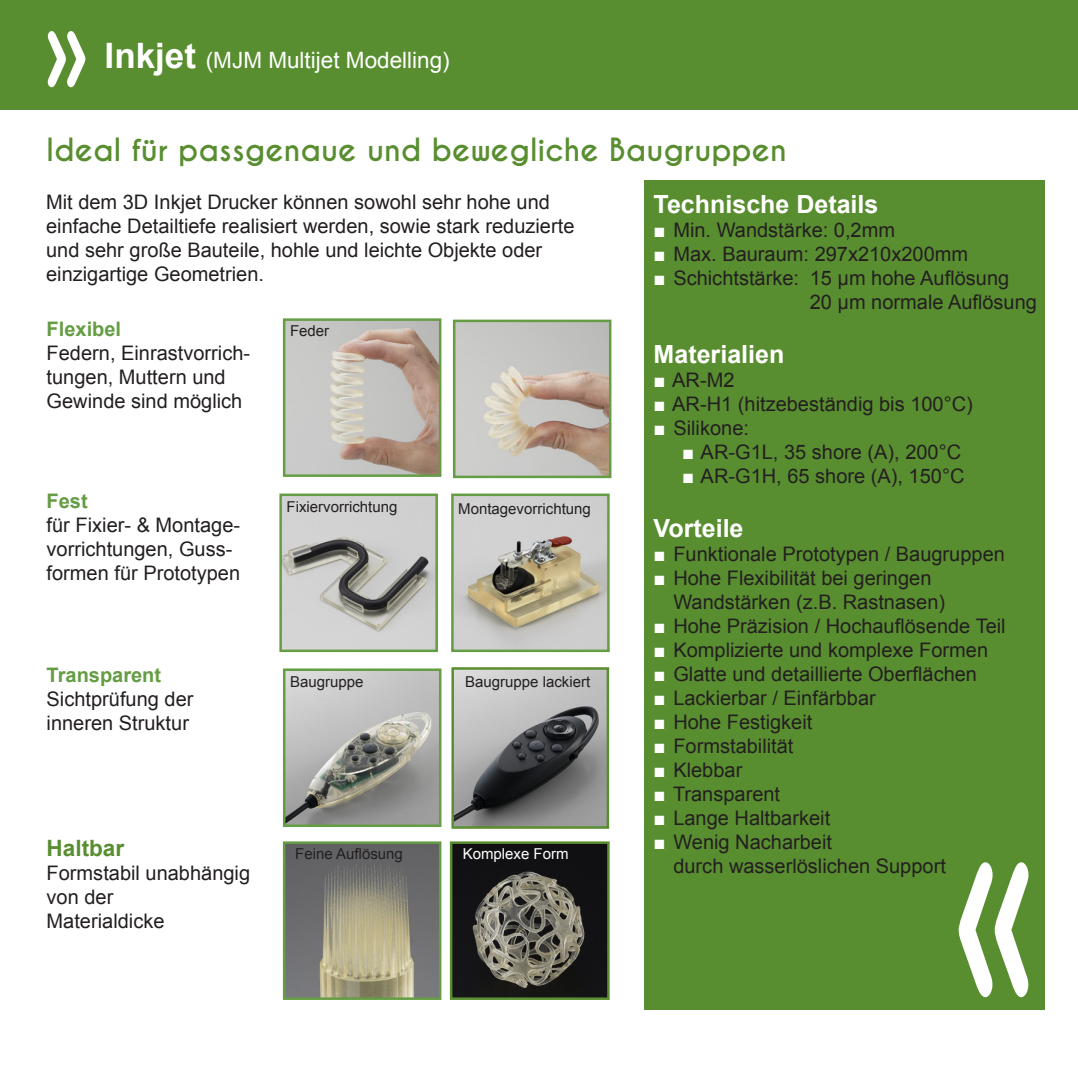
<style>
.page{position:relative;width:1078px;height:1078px;background:#fff}
.page>*{position:absolute;margin:0;border:0;box-sizing:border-box;transform-origin:0 0}
.t1{font:300px "Arial Rounded MT Bold";color:#fff;scale:.53 1}
.t2{font:125px "Arial Rounded MT Bold";color:#fff;scale:.69 1}
.t3{font:700 30px "Caviar Dreams";color:#598e30}
.t4{font:700 25px "Arial";color:#fff}
.t5{font:22.5px "Arial";color:#fff}
.t6{font:700 22.5px "Arial";color:#598e30}
.t7{font:20px/24px "Arial";color:#231f20}
.t8{font:700 20px "Arial";color:#649d43}
.t9{font:15px "Arial";color:#231f20}
.t10{font:15px "Arial";color:#fff}
.s1{font-weight:700;font-size:35px}
.s2{color:#fff}
</style>
<div class="page">
<div style="left:643px;top:180px;width:401px;height:829px;background:#598e30"></div>
<img style="left:456px;top:322px;width:152px;height:153px">
<div style="left:453px;top:319px;width:158px;height:159px;border:2px solid #649d43"></div>
<img style="left:286px;top:321px;width:152px;height:153px">
<div style="left:283px;top:318px;width:158px;height:159px;border:2px solid #649d43"></div>
<img style="left:282px;top:496px;width:153px;height:153px">
<div style="left:279px;top:493px;width:159px;height:159px;border:2px solid #649d43"></div>
<img style="left:454px;top:496px;width:152px;height:153px">
<div style="left:451px;top:493px;width:158px;height:159px;border:2px solid #649d43"></div>
<img style="left:286px;top:671px;width:152px;height:152px">
<div style="left:283px;top:668px;width:158px;height:158px;border:2px solid #649d43"></div>
<img style="left:286px;top:844px;width:152px;height:152px">
<div style="left:283px;top:841px;width:158px;height:158px;border:2px solid #649d43"></div>
<div style="left:0;top:0;width:1077px;height:110px;background:#598e30"></div>
<img style="left:454px;top:670px;width:152px;height:155px">
<div style="left:451px;top:667px;width:158px;height:161px;border:2px solid #598e30"></div>
<img style="left:453px;top:844px;width:153px;height:152px">
<div style="left:450px;top:841px;width:159px;height:158px;border:2px solid #598e30"></div>
<p class="t2" style="left:40px;top:-27px;width:76px">»</p>
<p class="t5" style="left:105px;top:45px;width:346px"><span class="s1">Inkjet</span> (MJM Multijet Modelling)</p>
<p class="t3" style="left:46px;top:132px;width:742px">Ideal für passgenaue und bewegliche Baugruppen</p>
<p class="t7" style="left:46px;top:190px;width:505px">Mit dem 3D Inkjet Drucker können sowohl sehr hohe und</p>
<p class="t7" style="left:46px;top:214px;width:529px">einfache Detailtiefe realisiert werden, sowie stark reduzierte</p>
<p class="t7" style="left:46px;top:238px;width:497px">und sehr große Bauteile, hohle und leichte Objekte oder</p>
<p class="t7" style="left:46px;top:262px;width:219px">einzigartige Geometrien.</p>
<p class="t4" style="left:653px;top:187px;width:226px">Technische Details</p>
<p class="t7" style="left:653px;top:218px;width:243px"><span class="s2">■</span> Min. Wandstärke: 0,2mm</p>
<p class="t7" style="left:653px;top:242px;width:316px"><span class="s2">■</span> Max. Bauraum: 297x210x200mm</p>
<p class="t7" style="left:809px;top:266px;width:229px;text-indent:-156px"><span class="s2">■</span> Schichtstärke: 15 μm hohe Auflösung<br>20 μm normale Auflösung</p>
<p class="t4" style="left:653px;top:337px;width:132px">Materialien</p>
<p class="t7" style="left:653px;top:368px;width:82px"><span class="s2">■</span> AR-M2</p>
<p class="t7" style="left:653px;top:392px;width:320px"><span class="s2">■</span> AR-H1 (hitzebeständig bis 100°C)</p>
<p class="t7" style="left:653px;top:416px;width:97px"><span class="s2">■</span> Silikone:</p>
<p class="t7" style="left:681px;top:440px;width:280px"><span class="s2">■</span> AR-G1L, 35 shore (A), 200°C</p>
<p class="t7" style="left:681px;top:464px;width:284px"><span class="s2">■</span> AR-G1H, 65 shore (A), 150°C</p>
<p class="t4" style="left:653px;top:511px;width:91px">Vorteile</p>
<p class="t7" style="left:653px;top:542px;width:353px"><span class="s2">■</span> Funktionale Prototypen / Baugruppen</p>
<p class="t7" style="left:673px;top:566px;width:273px;text-indent:-20px"><span class="s2">■</span> Hohe Flexibilität bei geringen<br>Wandstärken (z.B. Rastnasen)</p>
<p class="t7" style="left:653px;top:614px;width:353px"><span class="s2">■</span> Hohe Präzision / Hochauflösende Teil</p>
<p class="t7" style="left:653px;top:638px;width:336px"><span class="s2">■</span> Komplizierte und komplexe Formen</p>
<p class="t7" style="left:653px;top:662px;width:325px"><span class="s2">■</span> Glatte und detaillierte Oberflächen</p>
<p class="t7" style="left:653px;top:686px;width:224px"><span class="s2">■</span> Lackierbar / Einfärbbar</p>
<p class="t7" style="left:653px;top:710px;width:160px"><span class="s2">■</span> Hohe Festigkeit</p>
<p class="t7" style="left:653px;top:734px;width:141px"><span class="s2">■</span> Formstabilität</p>
<p class="t7" style="left:653px;top:758px;width:90px"><span class="s2">■</span> Klebbar</p>
<p class="t7" style="left:653px;top:782px;width:128px"><span class="s2">■</span> Transparent</p>
<p class="t7" style="left:653px;top:806px;width:178px"><span class="s2">■</span> Lange Haltbarkeit</p>
<p class="t7" style="left:673px;top:830px;width:274px;text-indent:-20px"><span class="s2">■</span> Wenig Nacharbeit<br>durch wasserlöslichen Support</p>
<p class="t8" style="left:47px;top:315px;width:76px">Flexibel</p>
<p class="t7" style="left:47px;top:341px;width:205px">Federn, Einrastvorrich&shy;tungen, Muttern und<br>Gewinde sind möglich</p>
<p class="t9" style="left:290px;top:321px;width:41px">Feder</p>
<p class="t8" style="left:47px;top:487px;width:43px">Fest</p>
<p class="t7" style="left:47px;top:512px;width:195px">für Fixier- &amp; Montage&shy;vorrichtungen, Guss-</p>
<p class="t7" style="left:47px;top:560px;width:195px">formen für Prototypen</p>
<p class="t9" style="left:286px;top:496px;width:112px">Fixiervorrichtung</p>
<p class="t9" style="left:458px;top:498px;width:134px">Montagevorrichtung</p>
<p class="t8" style="left:47px;top:661px;width:116px">Transparent</p>
<p class="t7" style="left:47px;top:687px;width:148px">Sichtprüfung der</p>
<p class="t7" style="left:47px;top:711px;width:144px">inneren Struktur</p>
<p class="t9" style="left:290px;top:671px;width:75px">Baugruppe</p>
<p class="t9" style="left:465px;top:671px;width:127px">Baugruppe lackiert</p>
<p class="t6" style="left:47px;top:833px;width:79px">Haltbar</p>
<p class="t7" style="left:47px;top:861px;width:205px">Formstabil unabhängig</p>
<p class="t7" style="left:47px;top:885px;width:68px">von der</p>
<p class="t7" style="left:47px;top:909px;width:119px">Materialdicke</p>
<p class="t9" style="left:295px;top:844px;width:109px">Feine Auflösung</p>
<p class="t10" style="left:462px;top:844px;width:107px">Komplexe Form</p>
<p class="t1" style="left:1041px;top:1136px;width:181px;rotate:-180deg">»</p>
</div>
